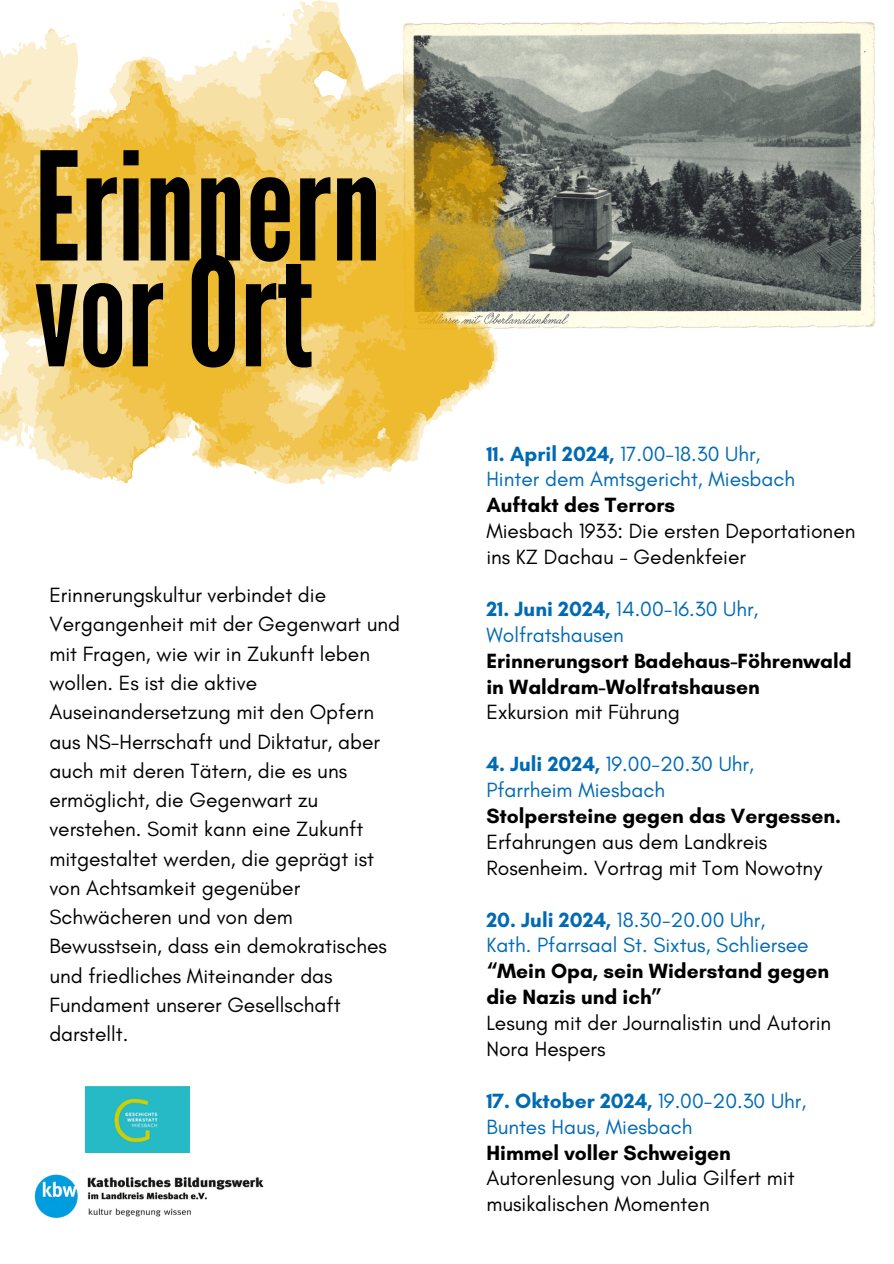
<style>
.page{position:relative;width:894px;height:1264px;background:#fff}
.page>*{position:absolute;margin:0;border:0;box-sizing:border-box;transform-origin:0 0}
.t1{font:150px/105.8px "League Gothic";color:#000}
.t2{font:21px/29.2px "Glacial Indifference";color:#000}
.t3{font:21px "Glacial Indifference";color:#006ab3}
.t4{font:700 21px/25.8px "Glacial Indifference";color:#000}
.t5{font:700 21px "Glacial Indifference";color:#006ab3}
.s1{font-weight:700}
.s2{font-weight:400}
</style>
<div class="page">
<img style="left:527px;top:22px;width:349px;height:307px">
<img style="left:34px;top:1174px;width:230px;height:44px">
<svg style="left:282px;top:11px;width:243px;height:318px"></svg>
<svg style="left:0;top:25px;width:506px;height:26px"></svg>
<svg style="left:0;top:51px;width:506px;height:432px"></svg>
<svg style="left:0;top:78px;width:500px;height:394px;background:#e9c669"></svg>
<img style="left:85px;top:1086px;width:105px;height:66px">
<p class="t1" style="left:34px;top:157px;width:348px">Erinnern vorOrt</p>
<p class="t2" style="left:49px;top:580px;width:352px">Erinnerungskultur verbindet die<br>Vergangenheit mit der Gegenwart und mit Fragen, wie wir in Zukunft leben wollen. Es ist die aktive<br>Auseinandersetzung mit den Opfern aus NS-Herrschaft und Diktatur, aber auch mit deren Tätern, die es uns ermöglicht, die Gegenwart zu verstehen. Somit kann eine Zukunft mitgestaltet werden, die geprägt ist von Achtsamkeit gegenüber<br>Schwächeren und von dem<br>Bewusstsein, dass ein demokratisches und friedliches Miteinander das<br>Fundament unserer Gesellschaft darstellt.</p>
<p class="t3" style="left:486px;top:440px;width:275px"><span class="s1">11. April 2024,</span> 17.00-18.30 Uhr,</p>
<p class="t3" style="left:486px;top:466px;width:310px">Hinter dem Amtsgericht, Miesbach</p>
<p class="t4" style="left:486px;top:492px;width:190px">Auftakt des Terrors</p>
<p class="t2" style="left:486px;top:518px;width:370px;line-height:25.8px">Miesbach 1933: Die ersten Deportationen ins KZ Dachau - Gedenkfeier</p>
<p class="t3" style="left:486px;top:596px;width:273px"><span class="s1">21. Juni 2024,</span> 14.00-16.30 Uhr,</p>
<p class="t3" style="left:486px;top:622px;width:139px">Wolfratshausen</p>
<p class="t4" style="left:486px;top:647px;width:366px">Erinnerungsort Badehaus-Föhrenwald in Waldram-Wolfratshausen</p>
<p class="t2" style="left:486px;top:697px;width:195px">Exkursion mit Führung</p>
<p class="t3" style="left:486px;top:751px;width:269px"><span class="s1">4. Juli 2024,</span> 19.00-20.30 Uhr,</p>
<p class="t3" style="left:486px;top:777px;width:180px">Pfarrheim Miesbach</p>
<p class="t2" style="left:486px;top:802px;width:356px;line-height:25.8px"><span class="s1">Stolpersteine gegen das Vergessen.<br></span>Erfahrungen aus dem Landkreis<br>Rosenheim. Vortrag mit Tom Nowotny</p>
<p class="t3" style="left:486px;top:906px;width:280px"><span class="s1">20. Juli 2024,</span> 18.30-20.00 Uhr,</p>
<p class="t3" style="left:486px;top:932px;width:324px">Kath. Pfarrsaal St. Sixtus, Schliersee</p>
<p class="t4" style="left:486px;top:958px;width:344px">“Mein Opa, sein Widerstand gegen</p>
<p class="t4" style="left:486px;top:983px;width:177px">die Nazis und ich”</p>
<p class="t2" style="left:486px;top:1009px;width:346px;line-height:25.8px">Lesung mit der Journalistin und Autorin<br>Nora Hespers</p>
<p class="t5" style="left:486px;top:1087px;width:321px">17. Oktober 2024, <span class="s2">19.00-20.30 Uhr,</span></p>
<p class="t3" style="left:486px;top:1113px;width:207px">Buntes Haus, Miesbach</p>
<p class="t4" style="left:486px;top:1139px;width:246px">Himmel voller Schweigen</p>
<p class="t2" style="left:486px;top:1165px;width:310px;line-height:25.8px">Autorenlesung von Julia Gilfert mit musikalischen Momenten</p>
</div>
